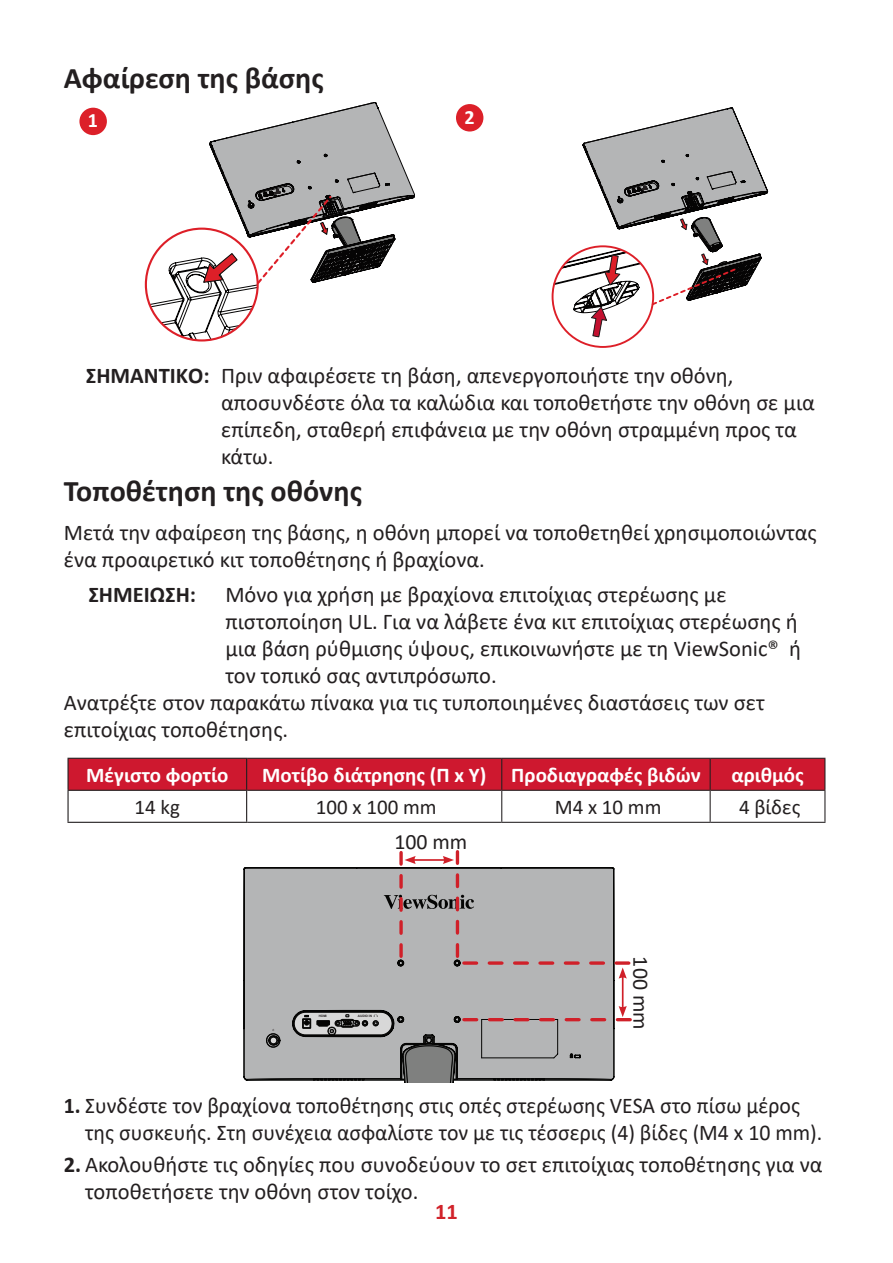
<style>
.page{position:relative;width:893px;height:1263px;background:#fff}
.page>*{position:absolute;margin:0;border:0;box-sizing:border-box;transform-origin:0 0}
.t1{font:700 30px "Calibri";color:#231f20}
.t2{font:22.5px/27px "Calibri";color:#231f20}
.t3{font:700 22.5px "Calibri";color:#231f20}
.t4{font:700 22.5px "Calibri";color:#d1232a}
.t5{font:21.9px "Calibri";color:#231f20}
.t6{font:700 21px "Calibri";color:#fff}
.t7{font:21px "Calibri";color:#231f20}
.t8{font:700 20.1px "Calibri";color:#fff}
.t9{font:700 3.15px "Arial";color:#231f20}
.s1{font-weight:700}
</style>
<div class="page">
<div style="left:79px;top:108px;width:28px;height:27px;background:#dc2029;border-radius:50%"></div>
<svg style="left:149px;top:102px;width:266px;height:238px"></svg>
<div style="left:456px;top:104px;width:27px;height:28px;background:#dc2029;border-radius:50%"></div>
<svg style="left:554px;top:108px;width:214px;height:229px"></svg>
<div style="left:69px;top:759px;width:755px;height:31px;background:#ce182f"></div>
<hr style="left:247px;top:758px;width:255px;height:1px;background:#231f20">
<hr style="left:502px;top:758px;width:208px;height:1px;background:#231f20">
<hr style="left:501px;top:759px;width:1px;height:31px;background:#231f20">
<hr style="left:710px;top:758px;width:115px;height:1px;background:#231f20">
<hr style="left:710px;top:759px;width:1px;height:31px;background:#231f20">
<hr style="left:824px;top:759px;width:1px;height:31px;background:#231f20">
<hr style="left:247px;top:790px;width:255px;height:1px;background:#231f20">
<hr style="left:502px;top:790px;width:208px;height:1px;background:#231f20">
<hr style="left:501px;top:791px;width:1px;height:31px;background:#231f20">
<hr style="left:710px;top:790px;width:115px;height:1px;background:#231f20">
<hr style="left:710px;top:791px;width:1px;height:31px;background:#231f20">
<hr style="left:824px;top:791px;width:1px;height:31px;background:#231f20">
<hr style="left:247px;top:822px;width:255px;height:1px;background:#231f20">
<hr style="left:502px;top:822px;width:208px;height:1px;background:#231f20">
<hr style="left:710px;top:822px;width:115px;height:1px;background:#231f20">
<hr style="left:67px;top:758px;width:180px;height:1px;background:#231f20">
<hr style="left:67px;top:759px;width:2px;height:31px;background:#231f20">
<hr style="left:246px;top:759px;width:1px;height:31px;background:#231f20">
<hr style="left:67px;top:790px;width:180px;height:1px;background:#231f20">
<hr style="left:67px;top:791px;width:2px;height:31px;background:#231f20">
<hr style="left:246px;top:791px;width:1px;height:31px;background:#231f20">
<hr style="left:67px;top:822px;width:180px;height:1px;background:#231f20">
<svg style="left:244px;top:852px;width:386px;height:230px"></svg>
<h1 class="t1" style="left:64px;top:57px;width:261px">Αφαίρεση της βάσης</h1>
<p class="t8" style="left:88px;top:107px;width:12px">1</p>
<p class="t8" style="left:464px;top:103px;width:12px">2</p>
<p class="t2" style="left:221px;top:362px;width:595px;text-indent:-135px"><span class="s1">ΣΗΜΑΝΤΙΚΟ:</span> Πριν αφαιρέσετε τη βάση, απενεργοποιήστε την οθόνη, αποσυνδέστε όλα τα καλώδια και τοποθετήστε την οθόνη σε μια επίπεδη, σταθερή επιφάνεια με την οθόνη στραμμένη προς τα κάτω.</p>
<h1 class="t1" style="left:64px;top:470px;width:300px">Τοποθέτηση της οθόνης</h1>
<p class="t2" style="left:64px;top:518px;width:754px">Μετά την αφαίρεση της βάσης, η οθόνη μπορεί να τοποθετηθεί χρησιμοποιώντας ένα προαιρετικό κιτ τοποθέτησης ή βραχίονα.</p>
<p class="t3" style="left:88px;top:579px;width:109px">ΣΗΜΕΙΩΣΗ:</p>
<p class="t2" style="left:225px;top:580px;width:503px">Μόνο για χρήση με βραχίονα επιτοίχιας στερέωσης με</p>
<p class="t2" style="left:225px;top:607px;width:574px">πιστοποίηση UL. Για να λάβετε ένα κιτ επιτοίχιας στερέωσης ή</p>
<p class="t2" style="left:225px;top:634px;width:577px">μια βάση ρύθμισης ύψους, επικοινωνήστε με τη ViewSonic® ή</p>
<p class="t2" style="left:225px;top:661px;width:273px">τον τοπικό σας αντιπρόσωπο.</p>
<p class="t2" style="left:64px;top:688px;width:702px">Ανατρέξτε στον παρακάτω πίνακα για τις τυποποιημένες διαστάσεις των σετ</p>
<p class="t2" style="left:64px;top:715px;width:226px">επιτοίχιας τοποθέτησης.</p>
<p class="t6" style="left:86px;top:760px;width:144px">Μέγιστο φορτίο</p>
<p class="t6" style="left:262px;top:760px;width:440px">Μοτίβο διάτρησης (Π x Υ) Προδιαγραφές βιδών</p>
<p class="t6" style="left:731px;top:760px;width:74px">αριθμός</p>
<p class="t7" style="left:135px;top:792px;width:47px">14 kg</p>
<p class="t7" style="left:316px;top:792px;width:122px">100 x 100 mm</p>
<p class="t7" style="left:555px;top:792px;width:108px">M4 x 10 mm</p>
<p class="t7" style="left:739px;top:792px;width:63px">4 βίδες</p>
<p class="t5" style="left:394px;top:827px;width:75px">100 mm</p>
<p class="t9" style="left:319px;top:1013px;width:10px">HDMI</p>
<p class="t9" style="left:358px;top:1014px;width:16px">AUDIO IN</p>
<p class="t5" style="left:656px;top:956px;width:75px;rotate:90deg">100 mm</p>
<p class="t2" style="left:85px;top:1092px;width:739px;text-indent:-21px"><span class="s1">1.</span> Συνδέστε τον βραχίονα τοποθέτησης στις οπές στερέωσης VESA στο πίσω μέρος της συσκευής. Στη συνέχεια ασφαλίστε τον με τις τέσσερις (4) βίδες (M4 x 10 mm).</p>
<p class="t2" style="left:85px;top:1150px;width:739px;text-indent:-21px"><span class="s1">2.</span> Ακολουθήστε τις οδηγίες που συνοδεύουν το σετ επιτοίχιας τοποθέτησης για να τοποθετήσετε την οθόνη στον τοίχο.</p>
<p class="t4" style="left:435px;top:1196px;width:24px">11</p>
</div>
